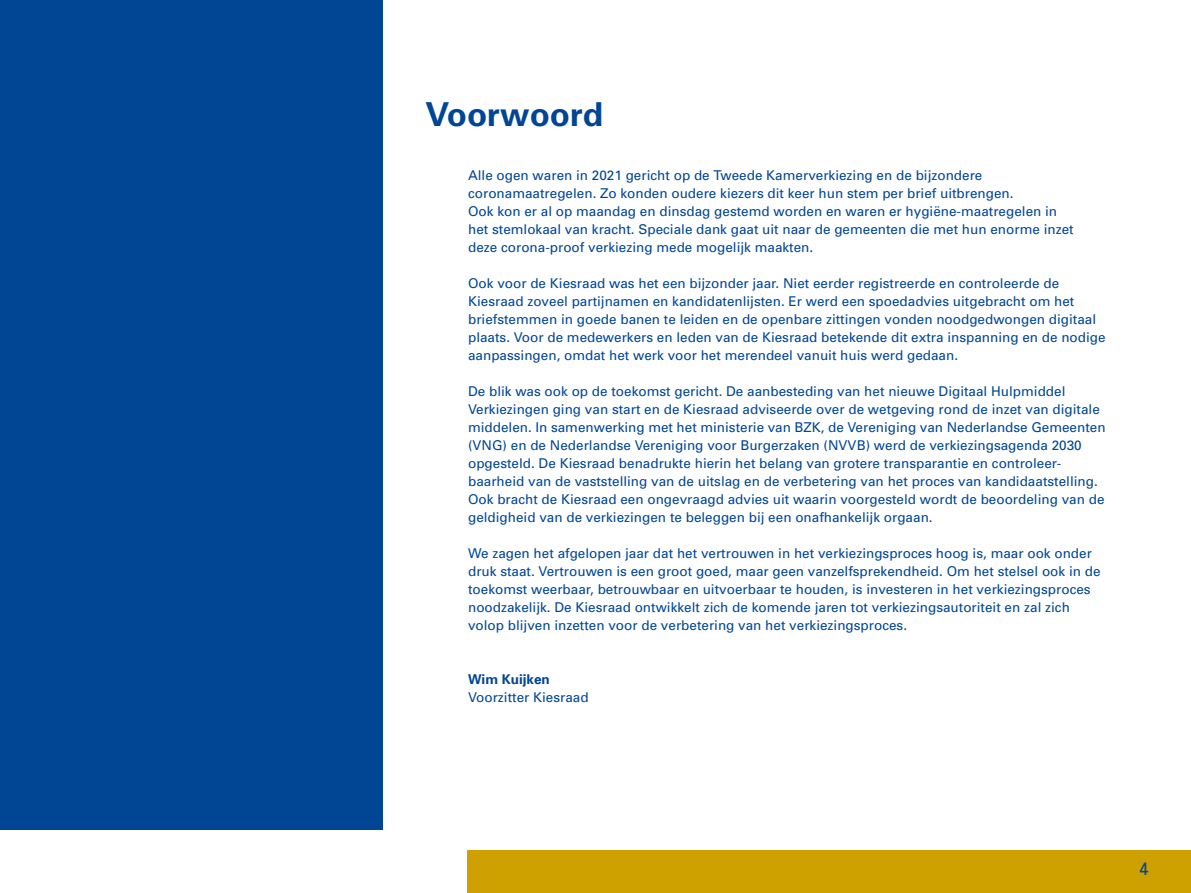
<style>
.page{position:relative;width:1191px;height:893px;background:#fff}
.page>*{position:absolute;margin:0;border:0;box-sizing:border-box;transform-origin:0 0}
.H2_Header{font:700 33px "Univers";color:#014694}
.t1{font:18px "Univers";color:#014694}
.Broodtekst{font:13.5px/18px "Univers";color:#014694}
.Broodtekst-2{font:700 13.5px "Univers";color:#014694}
</style>
<div class="page">
<div style="left:467px;top:850px;width:724px;height:43px;background:#cea100"></div>
<div style="left:0;top:0;width:383px;height:829px;background:#014694"></div>
<h2 class="H2_Header" style="left:425px;top:93px;width:179px">Voorwoord</h2>
<p class="Broodtekst" style="left:468px;top:166px;width:607px">Alle ogen waren in 2021 gericht op de Tweede Kamerverkiezing en de bijzondere coronamaatregelen. Zo konden oudere kiezers dit keer hun stem per brief uitbrengen.<br>Ook kon er al op maandag en dinsdag gestemd worden en waren er hygiëne-maatregelen in het stemlokaal van kracht. Speciale dank gaat uit naar de gemeenten die met hun enorme inzet deze corona-proof verkiezing mede mogelijk maakten.</p>
<p class="Broodtekst" style="left:468px;top:274px;width:639px">Ook voor de Kiesraad was het een bijzonder jaar. Niet eerder registreerde en controleerde de Kiesraad zoveel partijnamen en kandidatenlijsten. Er werd een spoedadvies uitgebracht om het briefstemmen in goede banen te leiden en de openbare zittingen vonden noodgedwongen digitaal plaats. Voor de medewerkers en leden van de Kiesraad betekende dit extra inspanning en de nodige aanpassingen, omdat het werk voor het merendeel vanuit huis werd gedaan.</p>
<p class="Broodtekst" style="left:468px;top:382px;width:639px">De blik was ook op de toekomst gericht. De aanbesteding van het nieuwe Digitaal Hulpmiddel Verkiezingen ging van start en de Kiesraad adviseerde over de wetgeving rond de inzet van digitale middelen. In samenwerking met het ministerie van BZK, de Vereniging van Nederlandse Gemeenten (VNG) en de Nederlandse Vereniging voor Burgerzaken (NVVB) werd de verkiezingsagenda 2030 opgesteld. De Kiesraad benadrukte hierin het belang van grotere transparantie en controleer&shy;baarheid van de vaststelling van de uitslag en de verbetering van het proces van kandidaatstelling.<br>Ook bracht de Kiesraad een ongevraagd advies uit waarin voorgesteld wordt de beoordeling van de geldigheid van de verkiezingen te beleggen bij een onafhankelijk orgaan.</p>
<p class="Broodtekst" style="left:468px;top:544px;width:634px">We zagen het afgelopen jaar dat het vertrouwen in het verkiezingsproces hoog is, maar ook onder druk staat. Vertrouwen is een groot goed, maar geen vanzelfsprekendheid. Om het stelsel ook in de toekomst weerbaar, betrouwbaar en uitvoerbaar te houden, is investeren in het verkiezingsproces noodzakelijk. De Kiesraad ontwikkelt zich de komende jaren tot verkiezingsautoriteit en zal zich volop blijven inzetten voor de verbetering van het verkiezingsproces.</p>
<p class="Broodtekst-2" style="left:468px;top:671px;width:83px">Wim Kuijken</p>
<p class="Broodtekst" style="left:468px;top:688px;width:122px">Voorzitter Kiesraad</p>
<h2 class="t1" style="left:1138px;top:858px;width:12px">4</h2>
</div>
